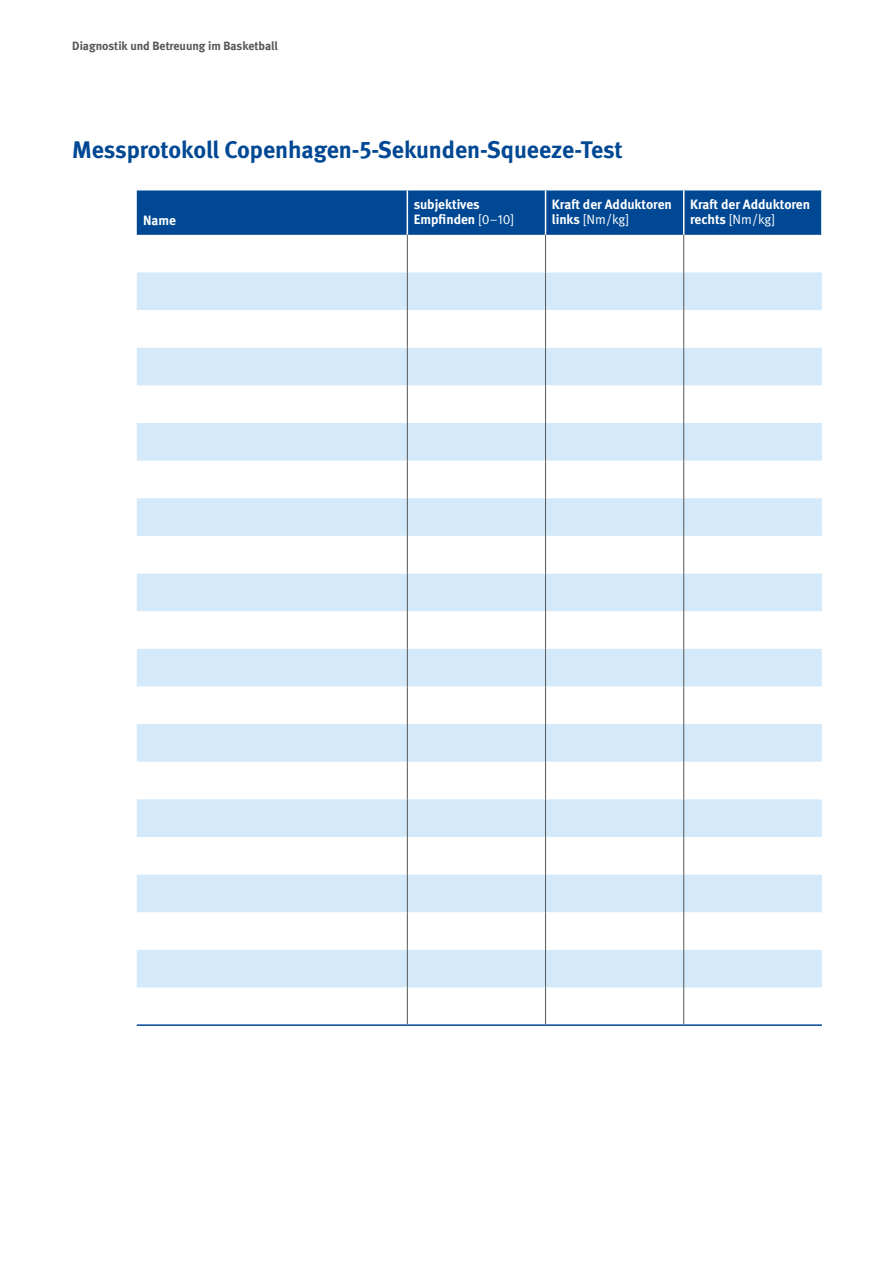
<style>
.page{position:relative;width:893px;height:1263px;background:#fff}
.page>*{position:absolute;margin:0;border:0;box-sizing:border-box;transform-origin:0 0}
._01_Überschriften_16pt_Überschrift{font:700 24px "DGUV Meta";letter-spacing:-.005em;color:#004893}
._02_Fließtext_Fließtext{font:700 13.5px/15px "DGUV Meta";color:#fff}
.t1{font:700 12px "DGUV Meta";letter-spacing:-.005em;color:#565655}
.s1{font-weight:400}
</style>
<div class="page">
<div style="left:137px;top:190px;width:684px;height:45px;background:#004893"></div>
<svg style="left:137px;top:272px;width:685px;height:715px;fill:#d4eafa"></svg>
<hr style="left:407px;top:190px;width:1px;height:45px;background:#fff">
<hr style="left:545px;top:190px;width:1px;height:45px;background:#fff">
<hr style="left:683px;top:190px;width:1px;height:45px;background:#fff">
<hr style="left:407px;top:235px;width:1px;height:37px;background:#565655">
<hr style="left:545px;top:235px;width:1px;height:37px;background:#565655">
<hr style="left:683px;top:235px;width:1px;height:37px;background:#565655">
<hr style="left:407px;top:272px;width:1px;height:38px;background:#565655">
<hr style="left:545px;top:272px;width:1px;height:38px;background:#565655">
<hr style="left:683px;top:272px;width:1px;height:38px;background:#565655">
<hr style="left:407px;top:310px;width:1px;height:38px;background:#565655">
<hr style="left:545px;top:310px;width:1px;height:38px;background:#565655">
<hr style="left:683px;top:310px;width:1px;height:38px;background:#565655">
<hr style="left:407px;top:348px;width:1px;height:37px;background:#565655">
<hr style="left:545px;top:348px;width:1px;height:37px;background:#565655">
<hr style="left:683px;top:348px;width:1px;height:37px;background:#565655">
<hr style="left:407px;top:385px;width:1px;height:38px;background:#565655">
<hr style="left:545px;top:385px;width:1px;height:38px;background:#565655">
<hr style="left:683px;top:385px;width:1px;height:38px;background:#565655">
<hr style="left:407px;top:423px;width:1px;height:38px;background:#565655">
<hr style="left:545px;top:423px;width:1px;height:38px;background:#565655">
<hr style="left:683px;top:423px;width:1px;height:38px;background:#565655">
<hr style="left:407px;top:461px;width:1px;height:37px;background:#565655">
<hr style="left:545px;top:461px;width:1px;height:37px;background:#565655">
<hr style="left:683px;top:461px;width:1px;height:37px;background:#565655">
<hr style="left:407px;top:498px;width:1px;height:38px;background:#565655">
<hr style="left:545px;top:498px;width:1px;height:38px;background:#565655">
<hr style="left:683px;top:498px;width:1px;height:38px;background:#565655">
<hr style="left:407px;top:536px;width:1px;height:37px;background:#565655">
<hr style="left:545px;top:536px;width:1px;height:37px;background:#565655">
<hr style="left:683px;top:536px;width:1px;height:37px;background:#565655">
<hr style="left:407px;top:573px;width:1px;height:38px;background:#565655">
<hr style="left:545px;top:573px;width:1px;height:38px;background:#565655">
<hr style="left:683px;top:573px;width:1px;height:38px;background:#565655">
<hr style="left:407px;top:611px;width:1px;height:38px;background:#565655">
<hr style="left:545px;top:611px;width:1px;height:38px;background:#565655">
<hr style="left:683px;top:611px;width:1px;height:38px;background:#565655">
<hr style="left:407px;top:649px;width:1px;height:37px;background:#565655">
<hr style="left:545px;top:649px;width:1px;height:37px;background:#565655">
<hr style="left:683px;top:649px;width:1px;height:37px;background:#565655">
<hr style="left:407px;top:686px;width:1px;height:38px;background:#565655">
<hr style="left:545px;top:686px;width:1px;height:38px;background:#565655">
<hr style="left:683px;top:686px;width:1px;height:38px;background:#565655">
<hr style="left:407px;top:724px;width:1px;height:38px;background:#565655">
<hr style="left:545px;top:724px;width:1px;height:38px;background:#565655">
<hr style="left:683px;top:724px;width:1px;height:38px;background:#565655">
<hr style="left:407px;top:762px;width:1px;height:37px;background:#565655">
<hr style="left:545px;top:762px;width:1px;height:37px;background:#565655">
<hr style="left:683px;top:762px;width:1px;height:37px;background:#565655">
<hr style="left:407px;top:799px;width:1px;height:38px;background:#565655">
<hr style="left:545px;top:799px;width:1px;height:38px;background:#565655">
<hr style="left:683px;top:799px;width:1px;height:38px;background:#565655">
<hr style="left:407px;top:837px;width:1px;height:37px;background:#565655">
<hr style="left:545px;top:837px;width:1px;height:37px;background:#565655">
<hr style="left:683px;top:837px;width:1px;height:37px;background:#565655">
<hr style="left:407px;top:874px;width:1px;height:38px;background:#565655">
<hr style="left:545px;top:874px;width:1px;height:38px;background:#565655">
<hr style="left:683px;top:874px;width:1px;height:38px;background:#565655">
<hr style="left:407px;top:912px;width:1px;height:38px;background:#565655">
<hr style="left:545px;top:912px;width:1px;height:38px;background:#565655">
<hr style="left:683px;top:912px;width:1px;height:38px;background:#565655">
<hr style="left:407px;top:950px;width:1px;height:37px;background:#565655">
<hr style="left:545px;top:950px;width:1px;height:37px;background:#565655">
<hr style="left:683px;top:950px;width:1px;height:37px;background:#565655">
<hr style="left:407px;top:987px;width:1px;height:37px;background:#565655">
<hr style="left:545px;top:987px;width:1px;height:37px;background:#565655">
<hr style="left:683px;top:987px;width:1px;height:37px;background:#565655">
<hr style="left:137px;top:1024px;width:270px;height:2px;background:#004893">
<hr style="left:407px;top:1024px;width:139px;height:2px;background:#004893">
<hr style="left:546px;top:1024px;width:138px;height:2px;background:#004893">
<hr style="left:684px;top:1024px;width:138px;height:2px;background:#004893">
<p class="t1" style="left:72px;top:39px;width:207px">Diagnostik und Betreuung im Basketball</p>
<h1 class="_01_Überschriften_16pt_Überschrift" style="left:72px;top:136px;width:552px">Messprotokoll Copenhagen-5-Sekunden-Squeeze-Test</h1>
<p class="_02_Fließtext_Fließtext" style="left:143px;top:214px;width:34px">Name</p>
<p class="_02_Fließtext_Fließtext" style="left:414px;top:197px;width:102px">subjektives<br>Empfinden <span class="s1">[0–10]</span></p>
<p class="_02_Fließtext_Fließtext" style="left:552px;top:197px;width:121px">Kraft der Adduktoren links <span class="s1">[Nm/kg]</span></p>
<p class="_02_Fließtext_Fließtext" style="left:690px;top:197px;width:121px">Kraft der Adduktoren rechts <span class="s1">[Nm/kg]</span></p>
</div>
